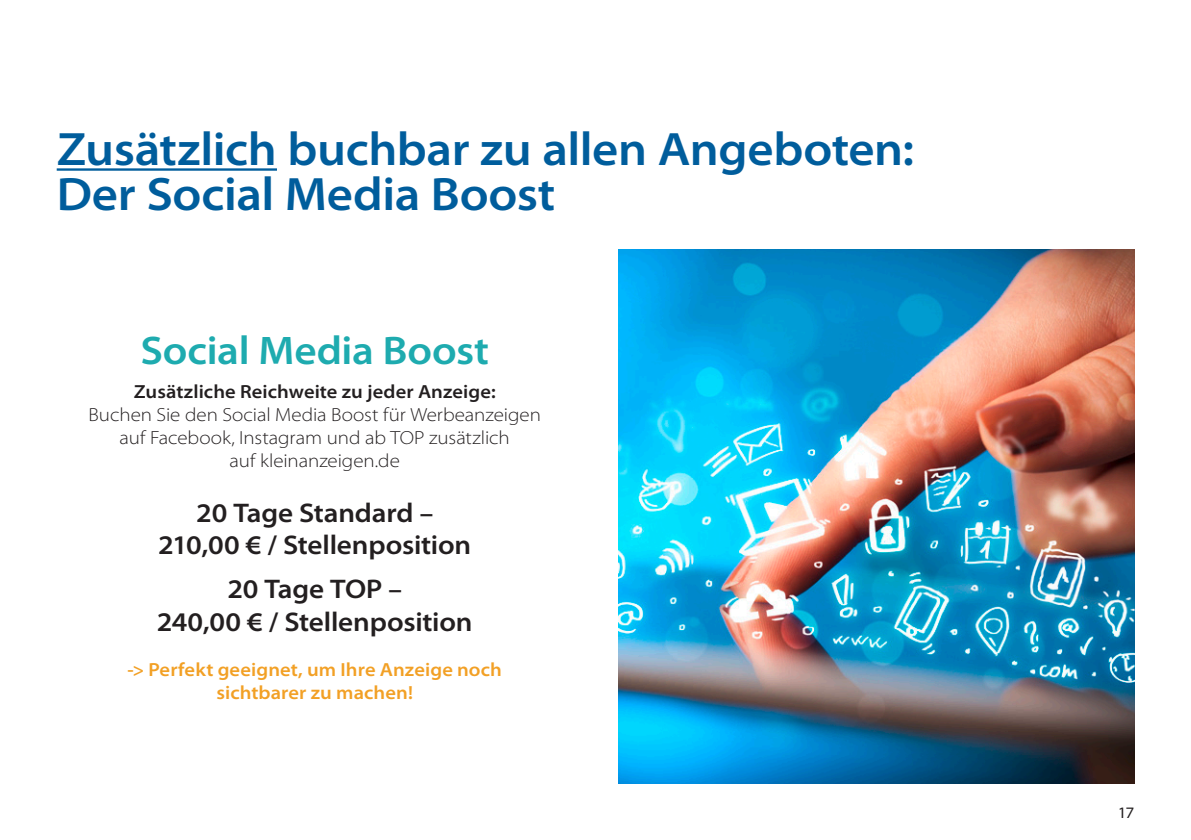
<style>
.page{position:relative;width:1191px;height:840px;background:#fff}
.page>*{position:absolute;margin:0;border:0;box-sizing:border-box;transform-origin:0 0}
.t1{font:600 semi-expanded 47px/45.6px "Myriad Pro";letter-spacing:-.01em;color:#005d9c}
.t2{font:600 semi-expanded 40px "Myriad Pro";letter-spacing:-.005em;color:#1eabaf}
.t3{font:600 semi-expanded 27px/32.4px "Myriad Pro";letter-spacing:-.01em;color:#231f20;text-align:center}
.t4{font:300 semi-expanded 19px/22.8px "Myriad Pro";letter-spacing:-.005em;color:#231f20;text-align:center}
.t5{font:600 semi-expanded 19px/22.8px "Myriad Pro";letter-spacing:.005em;color:#f2a025;text-align:center}
.t6{font:600 semi-expanded 19px "Myriad Pro";letter-spacing:.005em;color:#231f20}
.t7{font:semi-expanded 16px "Myriad Pro";color:#231f20}
</style>
<div class="page">
<hr style="left:57px;top:168px;width:220px;height:3px;background:#005d9c">
<img style="left:618px;top:249px;width:516px;height:533px">
<h1 class="t1" style="left:57px;top:127px;width:859px">Zusätzlich buchbar zu allen Angeboten:<br>Der Social Media Boost</h1>
<h2 class="t2" style="left:140px;top:328px;width:350px">Social Media Boost</h2>
<p class="t6" style="left:134px;top:381px;width:363px">Zusätzliche Reichweite zu jeder Anzeige:</p>
<p class="t4" style="left:89px;top:403px;width:454px">Buchen Sie den Social Media Boost für Werbeanzeigen auf Facebook, Instagram und ab TOP zusätzlich<br>auf kleinanzeigen.de</p>
<h3 class="t3" style="left:158px;top:496px;width:314px">20 Tage Standard –<br>210,00 € / Stellenposition</h3>
<h3 class="t3" style="left:157px;top:573px;width:317px">20 Tage TOP –<br>240,00 € / Stellenposition</h3>
<p class="t5" style="left:127px;top:658px;width:376px">-&gt; Perfekt geeignet, um Ihre Anzeige noch sichtbarer zu machen!</p>
<p class="t7" style="left:1117px;top:802px;width:18px">17</p>
</div>
